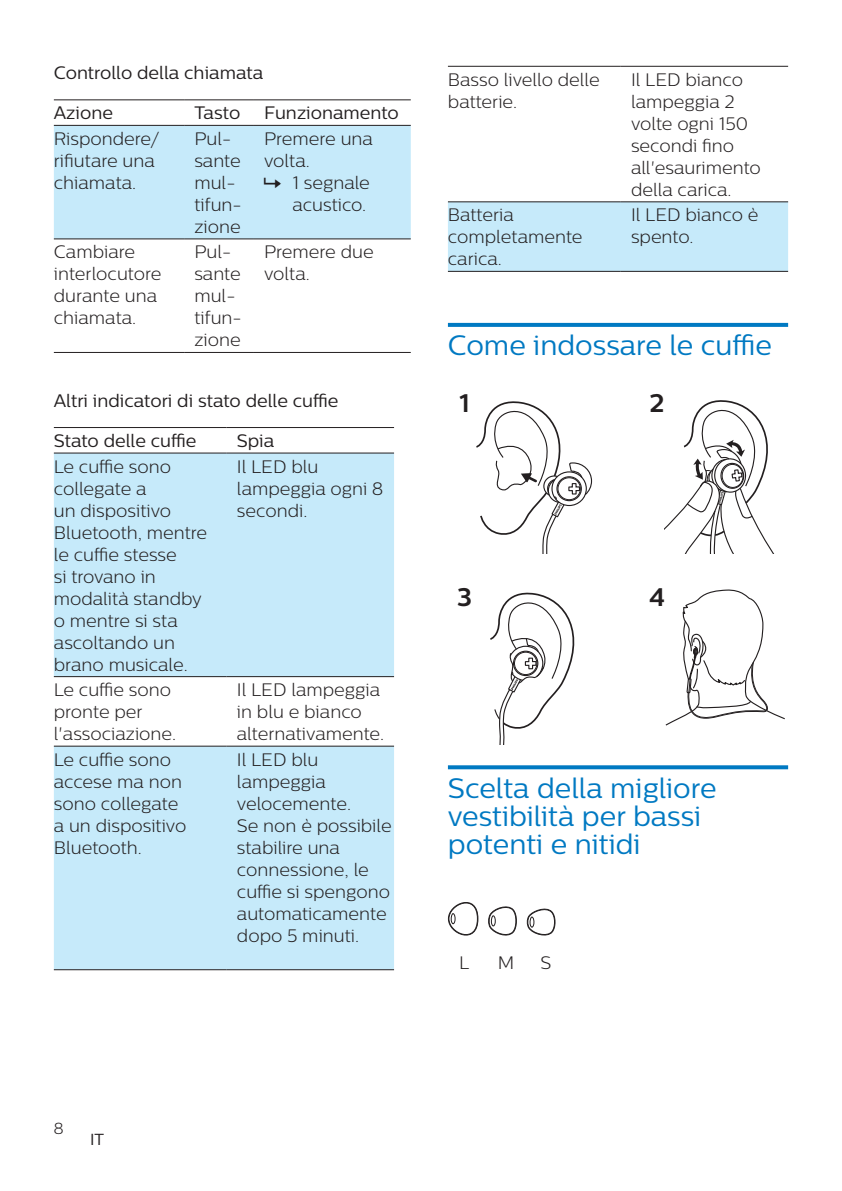
<style>
.page{position:relative;width:842px;height:1191px;background:#fff}
.page>*{position:absolute;margin:0;border:0;box-sizing:border-box;transform-origin:0 0}
.heading2{font:28px/28px "Centrale Sans";color:#0079c2}
.t1{font:700 25.4px "Centrale Sans";color:#231f20}
.Body_Text{font:300 18px/22px "Centrale Sans";color:#231f20}
.Body_Text-2{font:18px "Centrale Sans";color:#231f20}
.language_indication{font:16px "Centrale Sans";color:#231f20}
.t2{font:300 16px "Centrale Sans";color:#231f20}
</style>
<div class="page">
<div style="left:54px;top:126px;width:357px;height:112px;background:#c6eafa"></div>
<hr style="left:54px;top:99px;width:130px;height:1px;background:#231f20">
<hr style="left:184px;top:99px;width:70px;height:1px;background:#231f20">
<hr style="left:254px;top:99px;width:157px;height:1px;background:#231f20">
<hr style="left:54px;top:125px;width:130px;height:1px;background:#231f20">
<hr style="left:184px;top:125px;width:70px;height:1px;background:#231f20">
<hr style="left:254px;top:125px;width:157px;height:1px;background:#231f20">
<hr style="left:54px;top:238px;width:130px;height:1px;background:#231f20">
<hr style="left:184px;top:238px;width:70px;height:1px;background:#231f20">
<hr style="left:254px;top:238px;width:157px;height:1px;background:#231f20">
<hr style="left:54px;top:352px;width:130px;height:1px;background:#231f20">
<hr style="left:184px;top:352px;width:70px;height:1px;background:#231f20">
<hr style="left:254px;top:352px;width:157px;height:1px;background:#231f20">
<svg style="left:54px;top:453px;width:340px;height:516px;background:#cdecfa"></svg>
<hr style="left:54px;top:427px;width:173px;height:1px;background:#231f20">
<hr style="left:227px;top:427px;width:167px;height:1px;background:#231f20">
<hr style="left:54px;top:452px;width:173px;height:1px;background:#231f20">
<hr style="left:227px;top:452px;width:167px;height:1px;background:#231f20">
<hr style="left:54px;top:676px;width:173px;height:1px;background:#231f20">
<hr style="left:227px;top:676px;width:167px;height:1px;background:#231f20">
<hr style="left:54px;top:745px;width:173px;height:1px;background:#231f20">
<hr style="left:227px;top:745px;width:167px;height:1px;background:#231f20">
<hr style="left:54px;top:969px;width:173px;height:1px;background:#231f20">
<hr style="left:227px;top:969px;width:167px;height:1px;background:#231f20">
<svg style="left:448px;top:323px;width:340px;height:4px"></svg>
<svg style="left:448px;top:765px;width:340px;height:4px"></svg>
<div style="left:448px;top:202px;width:340px;height:69px;background:#c6eafa"></div>
<hr style="left:448px;top:66px;width:173px;height:1px;background:#231f20">
<hr style="left:621px;top:66px;width:167px;height:1px;background:#231f20">
<hr style="left:448px;top:201px;width:173px;height:1px;background:#231f20">
<hr style="left:621px;top:201px;width:167px;height:1px;background:#231f20">
<hr style="left:448px;top:271px;width:173px;height:1px;background:#231f20">
<hr style="left:621px;top:271px;width:167px;height:1px;background:#231f20">
<svg style="left:664px;top:400px;width:110px;height:153px"></svg>
<svg style="left:476px;top:401px;width:117px;height:152px"></svg>
<svg style="left:490px;top:592px;width:85px;height:153px"></svg>
<svg style="left:665px;top:589px;width:120px;height:137px"></svg>
<svg style="left:448px;top:902px;width:31px;height:33px"></svg>
<svg style="left:488px;top:906px;width:68px;height:29px"></svg>
<svg style="left:264px;top:178px;width:17px;height:10px"></svg>
<p class="Body_Text-2" style="left:54px;top:63px;width:211px">Controllo della chiamata</p>
<p class="Body_Text-2" style="left:54px;top:103px;width:61px">Azione</p>
<p class="Body_Text-2" style="left:194px;top:103px;width:47px">Tasto</p>
<p class="Body_Text-2" style="left:264px;top:103px;width:136px">Funzionamento</p>
<p class="Body_Text" style="left:54px;top:127px;width:107px">Rispondere/ rifiutare una chiamata.</p>
<p class="Body_Text" style="left:194px;top:127px;width:49px">Pul&shy;sante mul&shy;tifun&shy;zione</p>
<p class="Body_Text" style="left:264px;top:127px;width:110px">Premere una volta.</p>
<p class="Body_Text" style="left:292px;top:171px;width:79px">1 segnale acustico.</p>
<p class="Body_Text" style="left:54px;top:241px;width:109px">Cambiare interlocutore durante una chiamata.</p>
<p class="Body_Text" style="left:194px;top:241px;width:49px">Pul&shy;sante mul&shy;tifun&shy;zione</p>
<p class="Body_Text" style="left:264px;top:241px;width:111px">Premere due volta.</p>
<p class="Body_Text-2" style="left:54px;top:390px;width:286px">Altri indicatori di stato delle cuffie</p>
<p class="Body_Text-2" style="left:54px;top:430px;width:144px">Stato delle cuffie</p>
<p class="Body_Text-2" style="left:237px;top:430px;width:39px">Spia</p>
<p class="Body_Text" style="left:54px;top:455px;width:155px">Le cuffie sono collegate a<br>un dispositivo<br>Bluetooth, mentre le cuffie stesse<br>si trovano in modalità standby o mentre si sta ascoltando un brano musicale.</p>
<p class="Body_Text" style="left:237px;top:455px;width:148px">Il LED blu lampeggia ogni 8 secondi.</p>
<p class="Body_Text" style="left:54px;top:678px;width:124px">Le cuffie sono pronte per l'associazione.</p>
<p class="Body_Text" style="left:237px;top:678px;width:149px">Il LED lampeggia in blu e bianco alternativamente.</p>
<p class="Body_Text" style="left:54px;top:748px;width:134px">Le cuffie sono accese ma non sono collegate a un dispositivo<br>Bluetooth.</p>
<p class="Body_Text" style="left:237px;top:748px;width:116px">Il LED blu lampeggia velocemente.</p>
<p class="Body_Text" style="left:237px;top:814px;width:156px">Se non è possibile stabilire una connessione, le cuffie si spengono automaticamente dopo 5 minuti.</p>
<p class="Body_Text" style="left:448px;top:68px;width:153px">Basso livello delle batterie.</p>
<p class="Body_Text" style="left:631px;top:68px;width:131px">Il LED bianco lampeggia 2 volte ogni 150 secondi fino all'esaurimento della carica.</p>
<p class="Body_Text" style="left:448px;top:204px;width:136px">Batteria completamente carica.</p>
<p class="Body_Text" style="left:631px;top:204px;width:129px">Il LED bianco è spento.</p>
<p class="heading2" style="left:448px;top:331px;width:326px">Come indossare le cuffie</p>
<p class="t1" style="left:459px;top:388px;width:12px">1</p>
<p class="t1" style="left:649px;top:388px;width:16px">2</p>
<p class="t1" style="left:457px;top:582px;width:17px">3</p>
<p class="t1" style="left:649px;top:582px;width:17px">4</p>
<p class="heading2" style="left:448px;top:773px;width:270px">Scelta della migliore vestibilità per bassi potenti e nitidi</p>
<p class="Body_Text" style="left:459px;top:951px;width:12px">L</p>
<p class="Body_Text" style="left:498px;top:951px;width:18px">M</p>
<p class="Body_Text" style="left:540px;top:951px;width:12px">S</p>
<p class="t2" style="left:54px;top:1119px;width:11px">8</p>
<p class="language_indication" style="left:90px;top:1130px;width:16px">IT</p>
</div>
